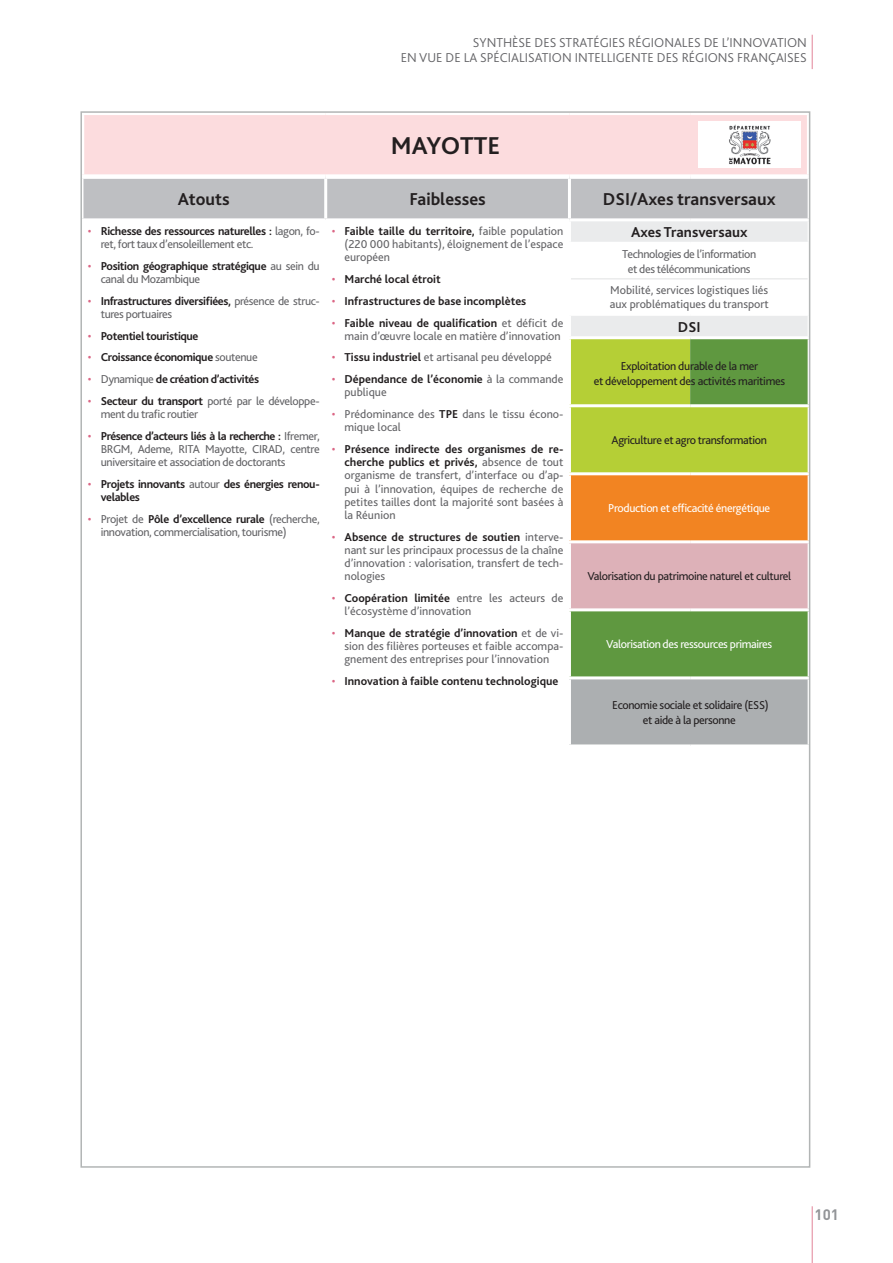
<style>
.page{position:relative;width:893px;height:1263px;background:#fff}
.page>*{position:absolute;margin:0;border:0;box-sizing:border-box;transform-origin:0 0}
.t1{font:700 25.5px "Bliss 2";letter-spacing:-.01em;color:#231f20}
.t2{font:700 18px "Bliss 2";color:#231f20}
.t3{font:700 15px "Bliss 2";color:#231f20}
.t4{font:700 15px "DIN Pro";color:#939598}
.t5{font:300 13.5px/14.9px "Bliss 2";color:#636366;text-align:right}
.t6{font:12px/13.2px "Bliss 2";color:#636366;text-align:justify}
.t7{font:12px/13.2px "Bliss 2";letter-spacing:-.03em;color:#636366}
.t8{font:700 12px/13.2px "Bliss 2";letter-spacing:-.03em;color:#231f20}
.t9{font:12px/14.4px "Bliss 2";letter-spacing:-.03em;color:#231f20;text-align:center}
.t10{font:700 12px/13.2px "Bliss 2";color:#231f20}
.t11{font:12px "Bliss 2";letter-spacing:-.03em;color:#fff}
.s1{color:#db6685}
.s2{font-weight:700;color:#231f20}
.s3{font-weight:400;color:#db6685}
.s4{font-weight:400;color:#636366}
</style>
<div class="page">
<hr style="left:812px;top:35px;width:1px;height:34px;background:#e28398">
<hr style="left:812px;top:1206px;width:1px;height:57px;background:#e28398">
<div style="left:82px;top:113px;width:727px;height:64px;background:#fcdcde"></div>
<svg style="left:83px;top:179px;width:724px;height:157px"></svg>
<svg style="left:571px;top:339px;width:236px;height:337px;background:#8ab33b"></svg>
<div style="left:569px;top:474px;width:240px;height:68px;background:#f28422"></div>
<div style="left:569px;top:542px;width:240px;height:68px;background:#ddb1b8"></div>
<div style="left:569px;top:678px;width:240px;height:68px;background:#acafb1"></div>
<svg style="left:807px;top:115px;width:4px;height:59px"></svg>
<svg style="left:80px;top:111px;width:246px;height:4px"></svg>
<svg style="left:80px;top:115px;width:4px;height:59px"></svg>
<svg style="left:326px;top:111px;width:243px;height:4px"></svg>
<svg style="left:569px;top:111px;width:121px;height:4px"></svg>
<svg style="left:690px;top:111px;width:121px;height:4px"></svg>
<div style="left:80px;top:174px;width:246px;height:5px;background:#fff"></div>
<div style="left:326px;top:174px;width:243px;height:5px;background:#fff"></div>
<div style="left:569px;top:174px;width:121px;height:5px;background:#fff"></div>
<div style="left:690px;top:174px;width:121px;height:5px;background:#fff"></div>
<hr style="left:324px;top:179px;width:3px;height:39px;background:#fff">
<hr style="left:568px;top:179px;width:3px;height:39px;background:#fff">
<hr style="left:80px;top:218px;width:246px;height:3px;background:#fff">
<hr style="left:324px;top:221px;width:3px;height:22px;background:#fff">
<hr style="left:324px;top:243px;width:3px;height:36px;background:#fff">
<hr style="left:324px;top:279px;width:3px;height:35px;background:#fff">
<hr style="left:324px;top:314px;width:3px;height:24px;background:#fff">
<hr style="left:569px;top:218px;width:121px;height:3px;background:#fff">
<hr style="left:568px;top:221px;width:3px;height:21px;background:#fff">
<hr style="left:690px;top:218px;width:121px;height:3px;background:#fff">
<hr style="left:568px;top:242px;width:122px;height:3px;background:#fff">
<hr style="left:568px;top:245px;width:3px;height:34px;background:#fff">
<hr style="left:690px;top:242px;width:121px;height:3px;background:#fff">
<hr style="left:568px;top:279px;width:3px;height:34px;background:#fff">
<hr style="left:568px;top:313px;width:122px;height:3px;background:#fff">
<hr style="left:568px;top:316px;width:3px;height:20px;background:#fff">
<hr style="left:690px;top:313px;width:121px;height:3px;background:#fff">
<hr style="left:326px;top:218px;width:243px;height:3px;background:#fff">
<hr style="left:571px;top:278px;width:119px;height:2px;background:#eaebec">
<hr style="left:690px;top:278px;width:118px;height:2px;background:#eaebec">
<hr style="left:568px;top:404px;width:122px;height:3px;background:#fff">
<hr style="left:690px;top:404px;width:121px;height:3px;background:#fff">
<hr style="left:568px;top:472px;width:122px;height:3px;background:#fff">
<hr style="left:568px;top:475px;width:3px;height:65px;background:#fff">
<hr style="left:690px;top:472px;width:121px;height:3px;background:#fff">
<hr style="left:568px;top:540px;width:122px;height:3px;background:#fff">
<hr style="left:568px;top:543px;width:3px;height:65px;background:#fff">
<hr style="left:690px;top:540px;width:121px;height:3px;background:#fff">
<hr style="left:568px;top:608px;width:122px;height:3px;background:#fff">
<hr style="left:690px;top:608px;width:121px;height:3px;background:#fff">
<hr style="left:568px;top:676px;width:122px;height:3px;background:#fff">
<hr style="left:568px;top:679px;width:3px;height:65px;background:#fff">
<hr style="left:690px;top:676px;width:121px;height:3px;background:#fff">
<hr style="left:568px;top:744px;width:122px;height:3px;background:#fff">
<hr style="left:690px;top:744px;width:121px;height:3px;background:#fff">
<div style="left:698px;top:121px;width:103px;height:47px;background:#fff"></div>
<img style="left:729px;top:124px;width:42px;height:41px">
<p class="t5" style="left:401px;top:35px;width:407px">SYNTHÈSE DES STRATÉGIES RÉGIONALES DE L’INNOVATION<br>EN VUE DE LA SPÉCIALISATION INTELLIGENTE DES RÉGIONS FRANÇAISES</p>
<h1 class="t1" style="left:391px;top:130px;width:111px">MAYOTTE</h1>
<h2 class="t2" style="left:178px;top:188px;width:53px">Atouts</h2>
<h2 class="t2" style="left:409px;top:188px;width:78px">Faiblesses</h2>
<h2 class="t2" style="left:603px;top:188px;width:174px">DSI/Axes transversaux</h2>
<p class="t7" style="left:101px;top:224px;width:220px;text-indent:-13px"><span class="s1">•</span> <span class="s2">Richesse des ressources naturelles :</span> lagon, fo&shy;ret, fort taux d’ensoleillement etc.</p>
<p class="t8" style="left:101px;top:259px;width:220px;text-indent:-13px"><span class="s3">•</span> Position géographique stratégique <span class="s4">au sein du canal du Mozambique</span></p>
<p class="t7" style="left:101px;top:294px;width:220px;text-indent:-13px"><span class="s1">•</span> <span class="s2">Infrastructures diversifiées,</span> présence de struc&shy;tures portuaires</p>
<p class="t8" style="left:88px;top:329px;width:112px"><span class="s3">•</span> Potentiel touristique</p>
<p class="t8" style="left:88px;top:351px;width:171px"><span class="s3">•</span> Croissance économique <span class="s4">soutenue</span></p>
<p class="t8" style="left:88px;top:373px;width:173px"><span class="s3">•</span> <span class="s4">Dynamique</span> de création d’activités</p>
<p class="t7" style="left:101px;top:394px;width:220px;text-indent:-13px"><span class="s1">•</span> <span class="s2">Secteur du transport</span> porté par le développe&shy;ment du trafic routier</p>
<p class="t6" style="left:101px;top:429px;width:220px;text-indent:-13px"><span class="s1">•</span> <span class="s2">Présence d’acteurs liés à la recherche :</span> Ifremer, BRGM, Ademe, RITA Mayotte, CIRAD, centre universitaire et association de doctorants</p>
<p class="t8" style="left:101px;top:477px;width:220px;text-indent:-13px"><span class="s3">•</span> Projets innovants <span class="s4">autour</span> des énergies renou&shy;velables</p>
<p class="t7" style="left:101px;top:512px;width:220px;text-indent:-13px"><span class="s1">•</span> Projet de <span class="s2">Pôle d’excellence rurale</span> (recherche, innovation, commercialisation, tourisme)</p>
<p class="t6" style="left:344px;top:224px;width:220px;text-indent:-13px"><span class="s1">•</span> <span class="s2">Faible taille du territoire,</span> faible population (220 000 habitants), éloignement de l’espace européen</p>
<p class="t10" style="left:332px;top:273px;width:110px"><span class="s3">•</span> Marché local étroit</p>
<p class="t10" style="left:332px;top:294px;width:196px"><span class="s3">•</span> Infrastructures de base incomplètes</p>
<p class="t6" style="left:332px;top:316px;width:233px;text-align:right"><span class="s1">•</span> <span class="s2">Faible niveau de qualification</span> et déficit de main d’œuvre locale en matière d’innovation</p>
<p class="t6" style="left:332px;top:351px;width:222px"><span class="s1">•</span> <span class="s2">Tissu industriel</span> et artisanal peu développé</p>
<p class="t10" style="left:344px;top:373px;width:220px;text-indent:-13px"><span class="s3">•</span> Dépendance de l’économie <span class="s4">à la commande publique</span></p>
<p class="t6" style="left:344px;top:407px;width:220px;text-indent:-13px"><span class="s1">•</span> Prédominance des <span class="s2">TPE</span> dans le tissu écono&shy;mique local</p>
<p class="t6" style="left:344px;top:442px;width:220px;text-indent:-13px"><span class="s1">•</span> <span class="s2">Présence indirecte des organismes de re&shy;cherche publics et privés,</span> absence de tout organisme de transfert, d’interface ou d’ap&shy;pui à l’innovation, équipes de recherche de petites tailles dont la majorité sont basées à la Réunion</p>
<p class="t6" style="left:344px;top:530px;width:220px;text-indent:-13px"><span class="s1">•</span> <span class="s2">Absence de structures de soutien</span> interve&shy;nant sur les principaux processus de la chaîne d’innovation : valorisation, transfert de tech&shy;nologies</p>
<p class="t6" style="left:344px;top:591px;width:220px;text-indent:-13px"><span class="s1">•</span> <span class="s2">Coopération limitée</span> entre les acteurs de l’écosystème d’innovation</p>
<p class="t6" style="left:344px;top:626px;width:220px;text-indent:-13px"><span class="s1">•</span> <span class="s2">Manque de stratégie d’innovation</span> et de vi&shy;sion des filières porteuses et faible accompa&shy;gnement des entreprises pour l’innovation</p>
<p class="t10" style="left:332px;top:674px;width:228px"><span class="s3">•</span> Innovation à faible contenu technologique</p>
<p class="t3" style="left:631px;top:223px;width:118px">Axes Transversaux</p>
<p class="t7" style="left:622px;top:247px;width:136px;line-height:14.4px;text-align:center">Technologies de l’information et des télécommunications</p>
<p class="t6" style="left:610px;top:283px;width:161px;line-height:14.4px">Mobilité, services logistiques liés aux problématiques du transport</p>
<p class="t3" style="left:678px;top:317px;width:24px">DSI</p>
<p class="t9" style="left:594px;top:359px;width:193px">Exploitation durable de la mer<br>et développement des activités maritimes</p>
<p class="t9" style="left:611px;top:433px;width:157px">Agriculture et agro transformation</p>
<p class="t11" style="left:608px;top:501px;width:164px">Production et efficacité énergétique</p>
<p class="t9" style="left:587px;top:569px;width:205px">Valorisation du patrimoine naturel et culturel</p>
<p class="t11" style="left:606px;top:637px;width:168px">Valorisation des ressources primaires</p>
<p class="t9" style="left:612px;top:698px;width:158px">Economie sociale et solidaire (ESS) et aide à la personne</p>
<p class="t4" style="left:814px;top:1205px;width:26px">101</p>
</div>
